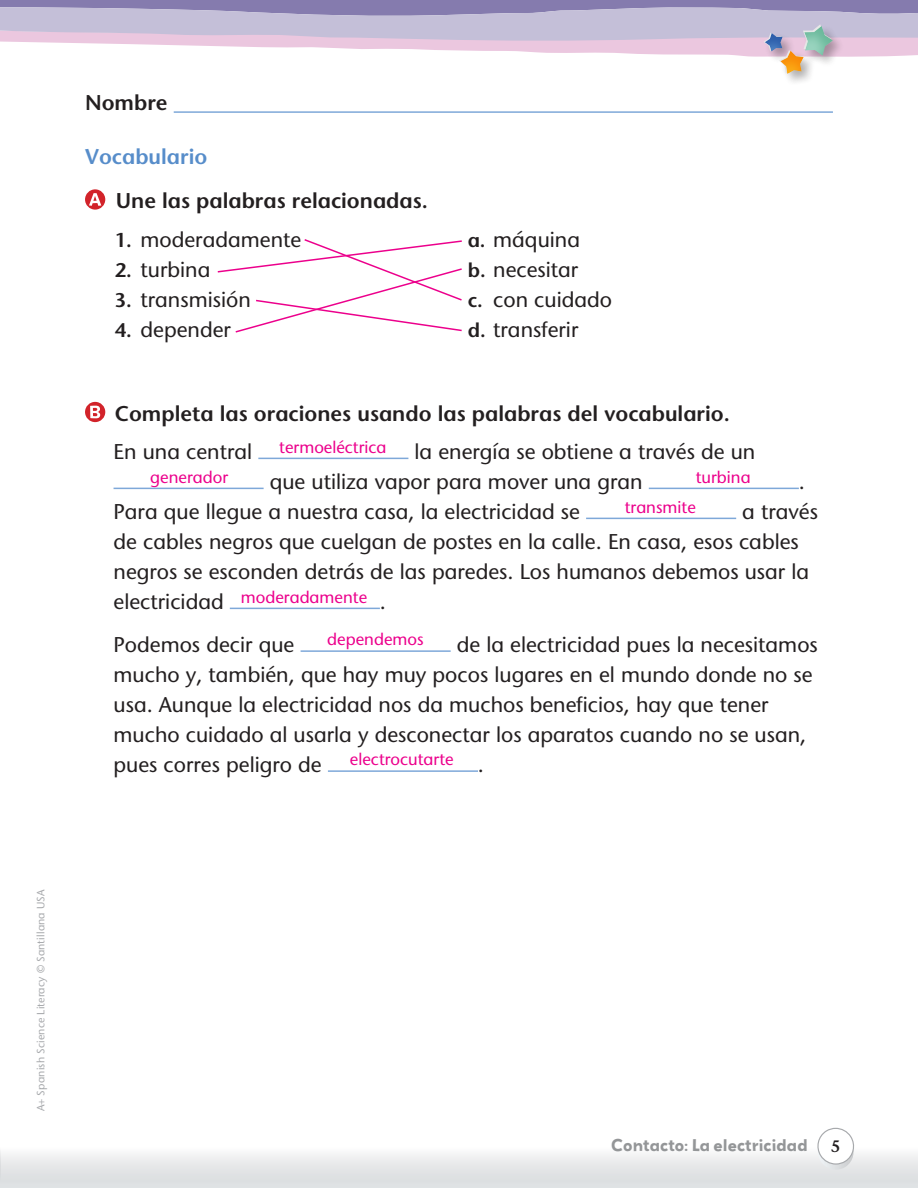
<style>
.page{position:relative;width:918px;height:1188px;background:#fff}
.page>*{position:absolute;margin:0;border:0;box-sizing:border-box;transform-origin:0 0}
.t1{font:21px/30px "Stane Sans";color:#231f20}
.t2{font:600 21px "Stane Sans";color:#231f20}
.t3{font:600 21px "Stane Sans";color:#578dca}
.t4{font:16.5px "Stane Sans";color:#ec008c}
.t5{font:600 16.5px "Stone Informal";color:#231f20;scale:.95 1}
.t6{font:700 15px "Grenadine MVB";color:#949698}
.t7{font:10.5px "Stane Sans";letter-spacing:.015em;color:#a7a9ac}
.s1{font-weight:600;font-size:19.5px}
</style>
<div class="page">
<div style="left:779px;top:50px;width:38px;height:37px;background:#231f20;opacity:.2"></div>
<svg style="left:1px;top:0;width:917px;height:76px"></svg>
<hr style="left:174px;top:111px;width:659px;height:2px;background:#7ea8d9">
<div style="left:0;top:1147px;width:918px;height:41px;background:linear-gradient(to bottom,#f9f8f9,#d7dadc)"></div>
<svg style="left:816px;top:1127px;width:40px;height:43px"></svg>
<svg style="left:0;top:0;width:1px;height:42px"></svg>
<svg style="left:0;top:1147px;width:1px;height:41px"></svg>
<div style="left:85px;top:189px;width:20px;height:21px;background:#d2232a;border-radius:50%"></div>
<svg style="left:89px;top:193px;width:12px;height:13px"></svg>
<svg style="left:85px;top:402px;width:20px;height:20px"></svg>
<svg style="left:90px;top:406px;width:10px;height:12px"></svg>
<hr style="left:258px;top:458px;width:150px;height:1px;background:#7ea8d9">
<hr style="left:114px;top:488px;width:150px;height:1px;background:#7ea8d9">
<hr style="left:649px;top:488px;width:150px;height:1px;background:#7ea8d9">
<hr style="left:586px;top:518px;width:150px;height:1px;background:#7ea8d9">
<hr style="left:230px;top:608px;width:150px;height:1px;background:#7ea8d9">
<hr style="left:301px;top:650px;width:150px;height:2px;background:#7ea8d9">
<hr style="left:328px;top:770px;width:150px;height:2px;background:#7ea8d9">
<svg style="left:217px;top:239px;width:245px;height:94px"></svg>
<p class="t2" style="left:85px;top:89px;width:84px">Nombre</p>
<p class="t3" style="left:85px;top:144px;width:124px">Vocabulario</p>
<p class="t2" style="left:116px;top:187px;width:314px">Une las palabras relacionadas.</p>
<p class="t1" style="left:115px;top:224px;width:188px"><span class="s1">1.</span> moderadamente</p>
<p class="t1" style="left:468px;top:224px;width:114px"><span class="s1">a.</span> máquina</p>
<p class="t1" style="left:115px;top:254px;width:97px"><span class="s1">2.</span> turbina</p>
<p class="t1" style="left:468px;top:254px;width:112px"><span class="s1">b.</span> necesitar</p>
<p class="t1" style="left:115px;top:284px;width:138px"><span class="s1">3.</span> transmisión</p>
<p class="t1" style="left:468px;top:284px;width:146px"><span class="s1">c.</span> con cuidado</p>
<p class="t1" style="left:115px;top:314px;width:118px"><span class="s1">4.</span> depender</p>
<p class="t1" style="left:468px;top:314px;width:112px"><span class="s1">d.</span> transferir</p>
<p class="t2" style="left:115px;top:400px;width:617px">Completa las oraciones usando las palabras del vocabulario.</p>
<p class="t1" style="left:114px;top:437px;width:140px">En una central</p>
<p class="t1" style="left:270px;top:437px;width:487px;text-indent:145px">la energía se obtiene a través de un que utiliza vapor para mover una gran</p>
<p class="t4" style="left:279px;top:437px;width:109px">termoeléctrica</p>
<p class="t4" style="left:150px;top:467px;width:79px">generador</p>
<p class="t4" style="left:696px;top:467px;width:56px">turbina</p>
<p class="t4" style="left:625px;top:497px;width:73px">transmite</p>
<p class="t1" style="left:799px;top:467px;width:8px">.</p>
<p class="t1" style="left:114px;top:497px;width:706px;text-indent:629px">a través de cables negros que cuelgan de postes en la calle. En casa, esos cables negros se esconden detrás de las paredes. Los humanos debemos usar la electricidad</p>
<p class="t1" style="left:380px;top:587px;width:8px">.</p>
<p class="t1" style="left:114px;top:629px;width:182px">Podemos decir que</p>
<p class="t1" style="left:114px;top:497px;width:468px">Para que llegue a nuestra casa, la electricidad se</p>
<p class="t4" style="left:241px;top:587px;width:128px">moderadamente</p>
<p class="t4" style="left:327px;top:629px;width:98px">dependemos</p>
<p class="t1" style="left:114px;top:629px;width:706px;text-indent:343px">de la electricidad pues la necesitamos mucho y, también, que hay muy pocos lugares en el mundo donde no se usa. Aunque la electricidad nos da muchos beneficios, hay que tener mucho cuidado al usarla y desconectar los aparatos cuando no se usan, pues corres peligro de</p>
<p class="t4" style="left:350px;top:749px;width:105px">electrocutarte</p>
<p class="t1" style="left:478px;top:749px;width:8px">.</p>
<p class="t7" style="left:34px;top:1111px;width:224px;rotate:-90deg">A+ Spanish Science Literacy © Santillana USA</p>
<p class="t6" style="left:611px;top:1134px;width:198px">Contacto: La electricidad</p>
<p class="t5" style="left:831px;top:1136px;width:11px">5</p>
</div>
